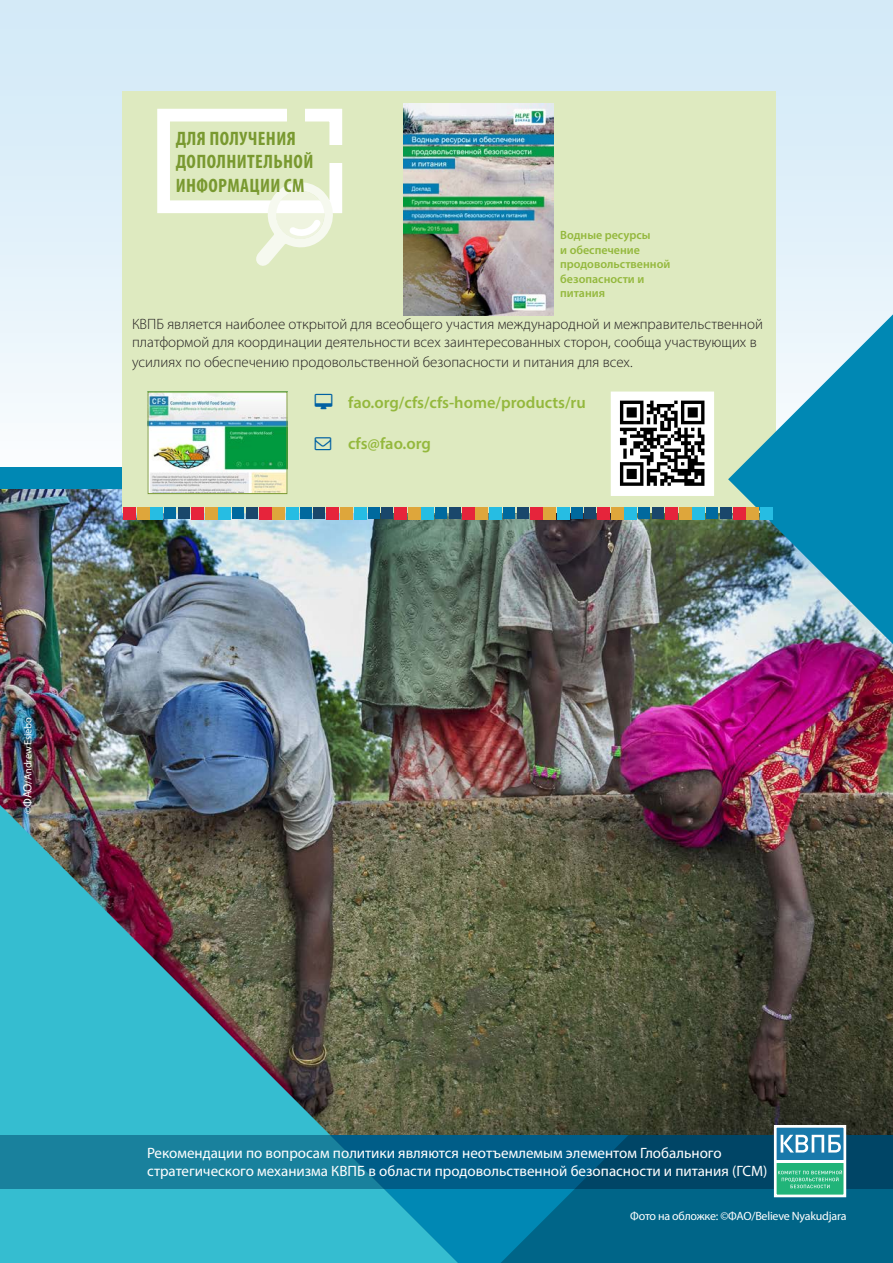
<style>
.page{position:relative;width:893px;height:1263px;background:#fff}
.page>*{position:absolute;margin:0;border:0;box-sizing:border-box;transform-origin:0 0}
.t1{font:700 condensed 19.5px/23.4px "Myriad Pro";letter-spacing:.02em;color:#799930}
.t2{font:600 16.5px "Myriad Pro";color:#94b83d}
.t3{font:300 15px/18px "Myriad Pro";color:#231f20}
.t4{font:15px/18px "Myriad Pro";color:#fff}
.t5{font:600 12px/14.4px "Myriad Pro";color:#94b83d}
.t6{font:12px "Myriad Pro";letter-spacing:-.02em;color:#fff}
.t7{font:10.5px "Myriad Pro";letter-spacing:-.02em;color:#fff}
.s1{font-size:12px}
</style>
<div class="page">
<div style="left:0;top:0;width:893px;height:491px;background:linear-gradient(to bottom,#d0e8f7,#fafcfd)"></div>
<div style="left:0;top:736px;width:893px;height:527px;background:#006588"></div>
<svg style="left:458px;top:1189px;width:116px;height:74px;fill:#0088b4"></svg>
<img style="left:0;top:489px;width:893px;height:646px">
<svg style="left:0;top:805px;width:458px;height:458px;background:#4b898a"></svg>
<svg style="left:0;top:1135px;width:893px;height:54px"></svg>
<div style="left:0;top:467px;width:129px;height:22px;background:#0088b4"></div>
<div style="left:123px;top:92px;width:653px;height:421px;background:#deeac0"></div>
<svg style="left:728px;top:314px;width:165px;height:330px"></svg>
<img style="left:403px;top:103px;width:151px;height:213px">
<div style="left:137px;top:507px;width:12px;height:12px;background:#dea63b"></div>
<div style="left:164px;top:507px;width:12px;height:12px;background:#00699e"></div>
<div style="left:178px;top:507px;width:12px;height:12px;background:#1a476b"></div>
<div style="left:124px;top:507px;width:12px;height:12px;background:#e6243b"></div>
<div style="left:151px;top:507px;width:12px;height:12px;background:#26bde3"></div>
<div style="left:205px;top:507px;width:12px;height:12px;background:#dea63b"></div>
<div style="left:232px;top:507px;width:12px;height:12px;background:#00699e"></div>
<div style="left:246px;top:507px;width:12px;height:12px;background:#1a476b"></div>
<div style="left:191px;top:507px;width:12px;height:12px;background:#e6243b"></div>
<div style="left:219px;top:507px;width:12px;height:12px;background:#26bde3"></div>
<div style="left:273px;top:507px;width:12px;height:12px;background:#dea63b"></div>
<div style="left:300px;top:507px;width:12px;height:12px;background:#00699e"></div>
<div style="left:313px;top:507px;width:12px;height:12px;background:#1a476b"></div>
<div style="left:259px;top:507px;width:12px;height:12px;background:#e6243b"></div>
<div style="left:286px;top:507px;width:12px;height:12px;background:#26bde3"></div>
<div style="left:340px;top:507px;width:12px;height:12px;background:#dea63b"></div>
<div style="left:368px;top:507px;width:12px;height:12px;background:#00699e"></div>
<div style="left:381px;top:507px;width:12px;height:12px;background:#1a476b"></div>
<div style="left:327px;top:507px;width:12px;height:12px;background:#e6243b"></div>
<div style="left:354px;top:507px;width:12px;height:12px;background:#26bde3"></div>
<div style="left:408px;top:507px;width:12px;height:12px;background:#dea63b"></div>
<div style="left:435px;top:507px;width:12px;height:12px;background:#00699e"></div>
<div style="left:449px;top:507px;width:12px;height:12px;background:#1a476b"></div>
<div style="left:395px;top:507px;width:12px;height:12px;background:#e6243b"></div>
<div style="left:422px;top:507px;width:12px;height:12px;background:#26bde3"></div>
<div style="left:476px;top:507px;width:12px;height:12px;background:#dea63b"></div>
<div style="left:503px;top:507px;width:12px;height:12px;background:#00699e"></div>
<div style="left:516px;top:507px;width:12px;height:12px;background:#1a476b"></div>
<div style="left:462px;top:507px;width:12px;height:12px;background:#e6243b"></div>
<div style="left:489px;top:507px;width:12px;height:12px;background:#26bde3"></div>
<div style="left:544px;top:507px;width:12px;height:12px;background:#dea63b"></div>
<div style="left:571px;top:507px;width:12px;height:12px;background:#00699e"></div>
<div style="left:584px;top:507px;width:12px;height:12px;background:#1a476b"></div>
<div style="left:530px;top:507px;width:12px;height:12px;background:#e6243b"></div>
<div style="left:557px;top:507px;width:12px;height:12px;background:#26bde3"></div>
<div style="left:611px;top:507px;width:12px;height:12px;background:#dea63b"></div>
<div style="left:638px;top:507px;width:12px;height:12px;background:#00699e"></div>
<div style="left:652px;top:507px;width:12px;height:12px;background:#1a476b"></div>
<div style="left:598px;top:507px;width:12px;height:12px;background:#e6243b"></div>
<div style="left:625px;top:507px;width:12px;height:12px;background:#26bde3"></div>
<div style="left:679px;top:507px;width:12px;height:12px;background:#dea63b"></div>
<div style="left:706px;top:507px;width:12px;height:12px;background:#00699e"></div>
<div style="left:720px;top:507px;width:12px;height:12px;background:#1a476b"></div>
<div style="left:665px;top:507px;width:12px;height:12px;background:#e6243b"></div>
<div style="left:693px;top:507px;width:12px;height:12px;background:#26bde3"></div>
<div style="left:747px;top:507px;width:12px;height:12px;background:#dea63b"></div>
<div style="left:733px;top:507px;width:12px;height:12px;background:#e6243b"></div>
<div style="left:760px;top:507px;width:12px;height:12px;background:#26bde3"></div>
<div style="left:157px;top:109px;width:185px;height:104px;border:13px solid #fff"></div>
<div style="left:319px;top:145px;width:34px;height:17px;background:#deeac0"></div>
<div style="left:288px;top:95px;width:17px;height:35px;background:#deeac0"></div>
<svg style="left:255px;top:178px;width:82px;height:88px"></svg>
<img style="left:617px;top:398px;width:91px;height:92px">
<div style="left:611px;top:392px;width:103px;height:104px;border:5px solid #fff"></div>
<img style="left:150px;top:394px;width:135px;height:98px">
<div style="left:148px;top:392px;width:139px;height:102px;border:1px solid #799930"></div>
<div style="left:775px;top:1126px;width:70px;height:34px;background:#1879ab"></div>
<div style="left:775px;top:1161px;width:70px;height:35px;background:#21b479"></div>
<hr style="left:775px;top:1160px;width:70px;height:2px;background:#fff">
<svg style="left:781px;top:1135px;width:60px;height:17px"></svg>
<svg style="left:778px;top:1170px;width:64px;height:18px"></svg>
<div style="left:774px;top:1125px;width:72px;height:72px;border:3px solid #fff"></div>
<h1 class="t1" style="left:176px;top:126px;width:139px">ДЛЯ ПОЛУЧЕНИЯ<br>ДОПОЛНИТЕЛЬНОЙ<br>ИНФОРМАЦИИ СМ</h1>
<p class="t5" style="left:560px;top:228px;width:112px">Водные ресурсы<br>и обеспечение продовольственной безопасности и питания</p>
<p class="t3" style="left:132px;top:315px;width:632px">КВПБ является наиболее открытой для всеобщего участия международной и межправительственной платформой для координации деятельности всех заинтересованных сторон, сообща участвующих в</p>
<p class="t3" style="left:132px;top:352px;width:502px">усилиях по обеспечению продовольственной безопасности и питания для всех.</p>
<p class="t2" style="left:348px;top:392px;width:239px">fao.org/cfs/cfs-home/products/ru</p>
<p class="t2" style="left:348px;top:433px;width:84px">cfs@fao.org</p>
<p class="t7" style="left:22px;top:813px;width:98px;rotate:-90deg">©<span class="s1">ФАО</span>/Andrew Esiebo</p>
<p class="t4" style="left:147px;top:1143px;width:622px">Рекомендации по вопросам политики являются неотъемлемым элементом Глобального стратегического механизма КВПБ в области продовольственной безопасности и питания (ГСМ)</p>
<p class="t6" style="left:630px;top:1208px;width:218px">Фото на обложке: ©ФАО/Believe Nyakudjara</p>
</div>
